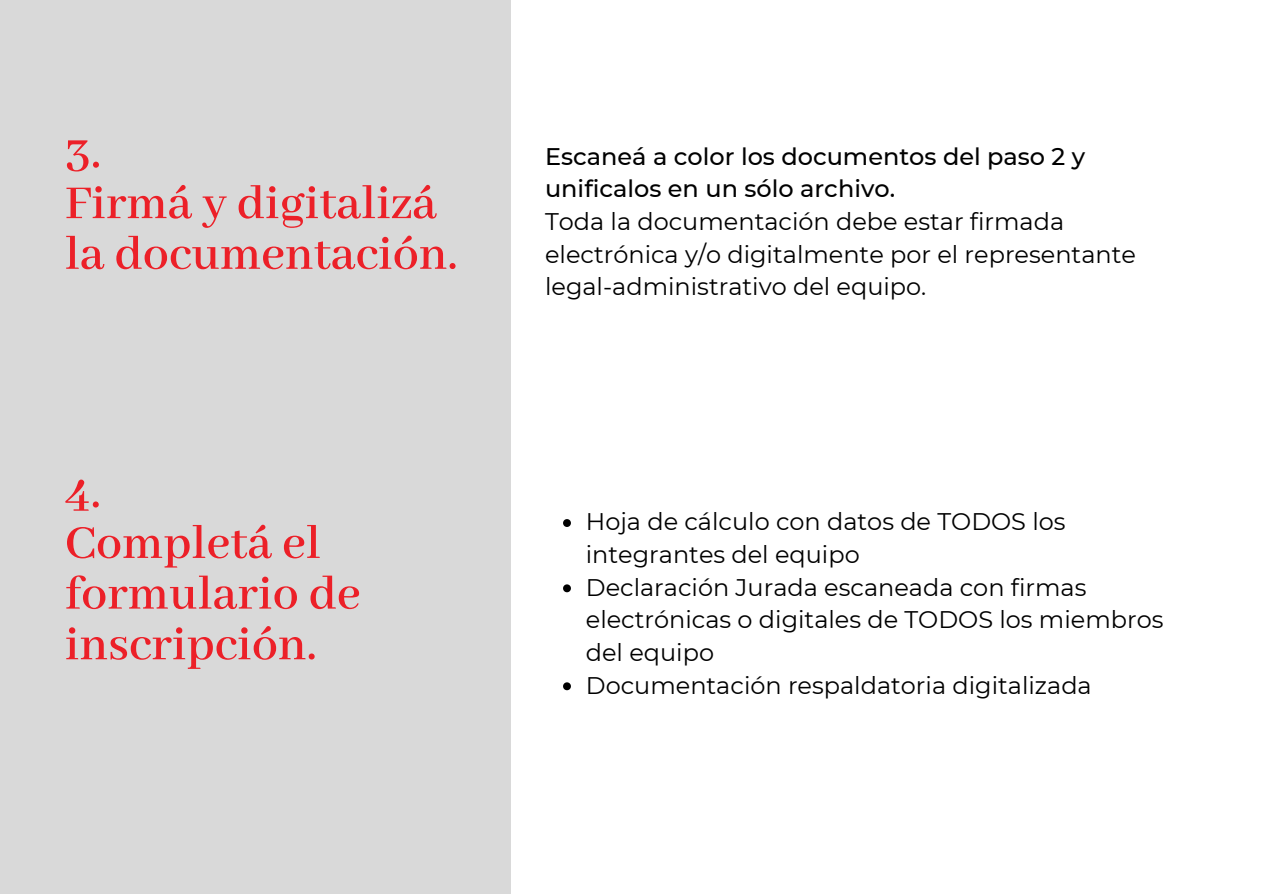
<style>
.page{position:relative;width:1263px;height:894px;background:#fff}
.page>*{position:absolute;margin:0;border:0;box-sizing:border-box;transform-origin:0 0}
.t1{font:600 51.9px/50.7px "Abhaya Libre";color:#ec2028}
.t2{font:24px/32.7px "Montserrat";color:#000}
.t3{font:500 24px/32.7px "Montserrat";color:#000}
</style>
<div class="page">
<div style="left:0;top:0;width:510px;height:893px;background:#d9d9d9"></div>
<svg style="left:563px;top:519px;width:8px;height:8px"></svg>
<svg style="left:563px;top:584px;width:8px;height:8px"></svg>
<svg style="left:563px;top:682px;width:8px;height:8px"></svg>
<h1 class="t1" style="left:65px;top:129px;width:394px">3.<br>Firmá y digitalizá la documentación.</h1>
<h1 class="t3" style="left:545px;top:140px;width:542px">Escaneá a color los documentos del paso 2 y unificalos en un sólo archivo.</h1>
<p class="t2" style="left:545px;top:205px;width:592px">Toda la documentación debe estar firmada electrónica y/o digitalmente por el representante legal-administrativo del equipo.</p>
<p class="t1" style="left:65px;top:469px;width:297px">4.<br>Completá el formulario de inscripción.</p>
<p class="t2" style="left:586px;top:505px;width:481px">Hoja de cálculo con datos de TODOS los integrantes del equipo</p>
<p class="t2" style="left:586px;top:570px;width:579px">Declaración Jurada escaneada con firmas electrónicas o digitales de TODOS los miembros del equipo</p>
<p class="t2" style="left:586px;top:668px;width:507px">Documentación respaldatoria digitalizada</p>
</div>
